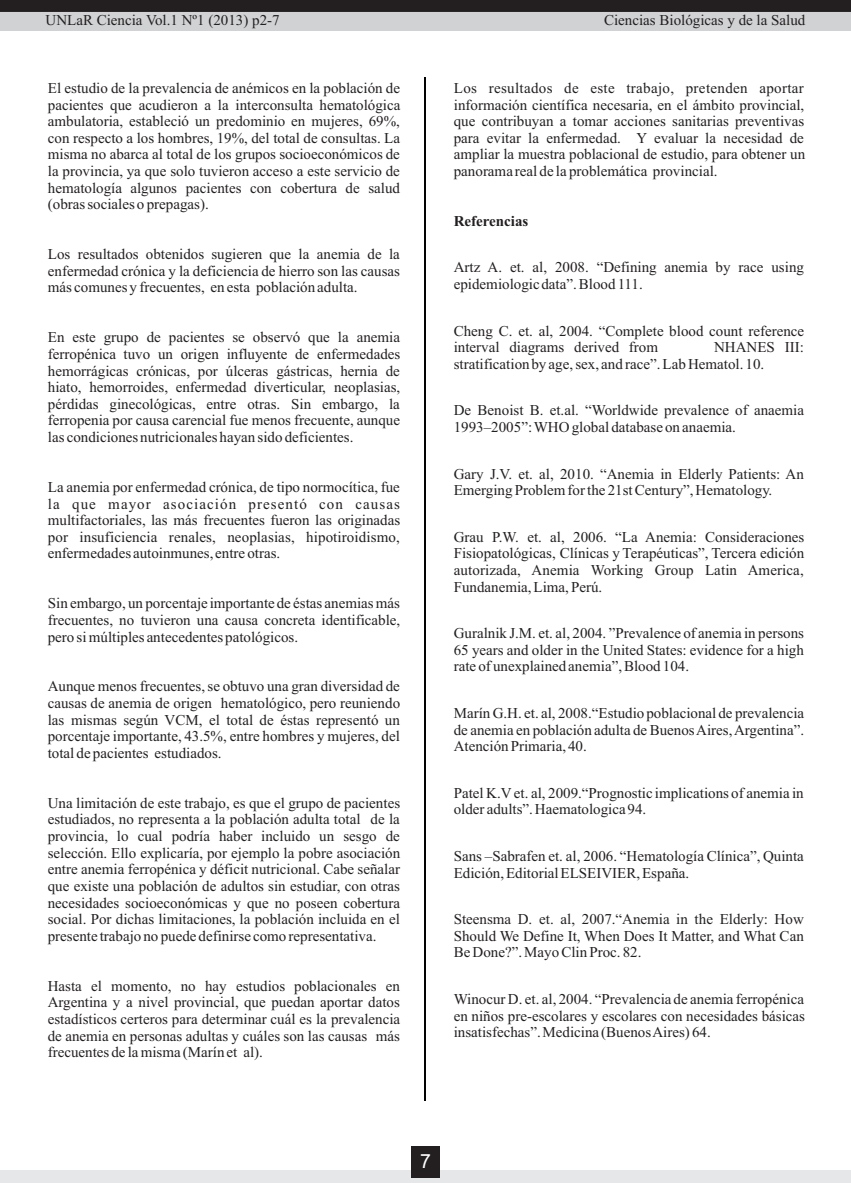
<style>
.page{position:relative;width:851px;height:1183px;background:#fff}
.page>*{position:absolute;margin:0;border:0;box-sizing:border-box;transform-origin:0 0}
.t1{font:19.5px "Arial";color:#fff}
.t2{font:15px/16.6px "Times New Roman";color:#231f20;text-align:justify}
.t3{font:15px "Times New Roman";letter-spacing:.025em;color:#231f20}
.t4{font:700 15px "Times New Roman";color:#231f20}
</style>
<div class="page">
<div style="left:0;top:5px;width:850px;height:25px;background:#d1d2d4"></div>
<svg style="left:0;top:0;width:850px;height:12px;background:#231f20"></svg>
<div style="left:0;top:1169px;width:850px;height:13px;background:#e6e7e9"></div>
<div style="left:411px;top:1145px;width:28px;height:32px;background:#231f20"></div>
<hr style="left:424px;top:77px;width:2px;height:1022px;background:#010202">
<p class="t2" style="left:45px;top:13px;width:236px">UNLaR Ciencia Vol.1 Nº1 (2013) p2-7</p>
<p class="t2" style="left:604px;top:13px;width:203px">Ciencias Biológicas y de la Salud</p>
<p class="t2" style="left:48px;top:81px;width:353px">El estudio de la prevalencia de anémicos en la población de</p>
<p class="t3" style="left:454px;top:82px;width:351px">Los resultados de este trabajo, pretenden aportar</p>
<p class="t2" style="left:48px;top:98px;width:354px">pacientes que acudieron a la interconsulta hematológica</p>
<p class="t2" style="left:454px;top:98px;width:352px">información científica necesaria, en el ámbito provincial,</p>
<p class="t2" style="left:48px;top:114px;width:353px">ambulatoria, estableció un predominio en mujeres, 69%,</p>
<p class="t2" style="left:454px;top:114px;width:352px">que contribuyan a tomar acciones sanitarias preventivas</p>
<p class="t2" style="left:48px;top:131px;width:353px">con respecto a los hombres, 19%, del total de consultas. La</p>
<p class="t2" style="left:454px;top:131px;width:351px">para evitar la enfermedad. Y evaluar la necesidad de</p>
<p class="t2" style="left:48px;top:147px;width:353px">misma no abarca al total de los grupos socioeconómicos de</p>
<p class="t2" style="left:453px;top:147px;width:353px">ampliar la muestra poblacional de estudio, para obtener un</p>
<p class="t2" style="left:48px;top:164px;width:353px">la provincia, ya que solo tuvieron acceso a este servicio de</p>
<p class="t2" style="left:453px;top:164px;width:265px">panorama real de la problemática provincial.</p>
<p class="t2" style="left:48px;top:181px;width:353px">hematología algunos pacientes con cobertura de salud (obras sociales o prepagas).</p>
<p class="t4" style="left:453px;top:216px;width:76px">Referencias</p>
<p class="t2" style="left:48px;top:247px;width:354px">Los resultados obtenidos sugieren que la anemia de la enfermedad crónica y la deficiencia de hierro son las causas</p>
<p class="t2" style="left:453px;top:260px;width:351px">Artz A. et. al, 2008. “Defining anemia by race using</p>
<p class="t2" style="left:48px;top:280px;width:311px">más comunes yfrecuentes, en esta población adulta.</p>
<p class="t2" style="left:453px;top:277px;width:190px">epidemiologic data”. Blood 111.</p>
<p class="t2" style="left:453px;top:323px;width:352px">Cheng C. et. al, 2004. “Complete blood count reference</p>
<p class="t2" style="left:48px;top:330px;width:354px">En este grupo de pacientes se observó que la anemia</p>
<p class="t2" style="left:453px;top:340px;width:206px">interval diagrams derived from</p>
<p class="t2" style="left:714px;top:340px;width:91px">NHANES III:</p>
<p class="t2" style="left:48px;top:347px;width:354px">ferropénica tuvo un origen influyente de enfermedades</p>
<p class="t2" style="left:453px;top:357px;width:312px">stratification by age, sex, and race”. Lab Hematol. 10.</p>
<p class="t2" style="left:48px;top:363px;width:354px">hemorrágicas crónicas, por úlceras gástricas, hernia de hiato, hemorroides, enfermedad diverticular, neoplasias, pérdidas ginecológicas, entre otras. Sin embargo, la</p>
<p class="t2" style="left:453px;top:403px;width:352px">De Benoist B. et.al. “Worldwide prevalence of anaemia</p>
<p class="t2" style="left:48px;top:413px;width:354px">ferropenia por causa carencial fue menos frecuente, aunque</p>
<p class="t2" style="left:453px;top:420px;width:284px">1993–2005”: WHO global database on anaemia.</p>
<p class="t2" style="left:48px;top:430px;width:307px">las condiciones nutricionales hayan sido deficientes.</p>
<p class="t2" style="left:453px;top:466px;width:351px">Gary J.V. et. al, 2010. “Anemia in Elderly Patients: An</p>
<p class="t2" style="left:48px;top:480px;width:353px">La anemia por enfermedad crónica, de tipo normocítica, fue</p>
<p class="t2" style="left:453px;top:483px;width:320px">Emerging Problem for the 21st Century”, Hematology.</p>
<p class="t2" style="left:48px;top:496px;width:354px">la que mayor asociación presentó con causas multifactoriales, las más frecuentes fueron las originadas por insuficiencia renales, neoplasias, hipotiroidismo,</p>
<p class="t2" style="left:453px;top:529px;width:352px">Grau P.W. et. al, 2006. “La Anemia: Consideraciones</p>
<p class="t2" style="left:48px;top:546px;width:234px">enfermedades autoinmunes, entre otras.</p>
<p class="t2" style="left:453px;top:546px;width:352px">Fisiopatológicas, Clínicas y Terapéuticas”, Tercera edición autorizada, Anemia Working Group Latin America, Fundanemia, Lima, Perú.</p>
<p class="t2" style="left:48px;top:596px;width:354px">Sin embargo, un porcentaje importante de éstas anemias más frecuentes, no tuvieron una causa concreta identificable, perosi múltiples antecedentes patológicos.</p>
<p class="t2" style="left:453px;top:626px;width:352px">Guralnik J.M. et. al, 2004. ”Prevalence of anemia in persons 65 years and older in the United States: evidence for a high rate of unexplained anemia”, Blood 104.</p>
<p class="t2" style="left:48px;top:679px;width:354px">Aunque menos frecuentes, se obtuvo una gran diversidad de causas de anemia de origen hematológico, pero reuniendo</p>
<p class="t2" style="left:48px;top:712px;width:353px">las mismas según VCM, el total de éstas representó un</p>
<p class="t2" style="left:48px;top:729px;width:353px">porcentaje importante, 43.5%, entre hombres y mujeres, del</p>
<p class="t2" style="left:48px;top:745px;width:175px">total de pacientes estudiados.</p>
<p class="t2" style="left:453px;top:706px;width:352px">Marín G.H. et. al, 2008.“Estudio poblacional de prevalencia</p>
<p class="t2" style="left:453px;top:722px;width:352px">de anemia en población adulta de Buenos Aires, Argentina”.</p>
<p class="t2" style="left:453px;top:739px;width:135px">Atención Primaria, 40.</p>
<p class="t2" style="left:453px;top:785px;width:351px">Patel K.V et. al, 2009.“Prognostic implications of anemia in</p>
<p class="t2" style="left:48px;top:795px;width:354px">Una limitación de este trabajo, es que el grupo de pacientes</p>
<p class="t2" style="left:453px;top:802px;width:194px">older adults”. Haematologica 94.</p>
<p class="t2" style="left:48px;top:812px;width:354px">estudiados, no representa a la población adulta total de la provincia, lo cual podría haber incluido un sesgo de selección. Ello explicaría, por ejemplo la pobre asociación</p>
<p class="t2" style="left:453px;top:848px;width:351px">Sans –Sabrafen et. al, 2006. “Hematología Clínica”, Quinta</p>
<p class="t2" style="left:48px;top:862px;width:354px">entre anemia ferropénica y déficit nutricional. Cabe señalar</p>
<p class="t2" style="left:453px;top:865px;width:237px">Edición, Editorial ELSEIVIER, España.</p>
<p class="t2" style="left:48px;top:878px;width:354px">que existe una población de adultos sin estudiar, con otras necesidades socioeconómicas y que no poseen cobertura social. Por dichas limitaciones, la población incluida en el</p>
<p class="t2" style="left:453px;top:912px;width:351px">Steensma D. et. al, 2007.“Anemia in the Elderly: How</p>
<p class="t2" style="left:48px;top:928px;width:330px">presente trabajo no puede definirse como representativa.</p>
<p class="t2" style="left:453px;top:928px;width:351px">Should We Define It, When Does It Matter, and What Can<br>Be Done?”. Mayo Clin Proc. 82.</p>
<p class="t2" style="left:48px;top:978px;width:353px">Hasta el momento, no hay estudios poblacionales en<br>Argentina y a nivel provincial, que puedan aportar datos</p>
<p class="t2" style="left:453px;top:991px;width:352px">Winocur D. et. al, 2004. “Prevalencia de anemia ferropénica</p>
<p class="t2" style="left:48px;top:1011px;width:354px">estadísticos certeros para determinar cuál es la prevalencia</p>
<p class="t2" style="left:453px;top:1008px;width:353px">en niños pre-escolares y escolares con necesidades básicas</p>
<p class="t2" style="left:48px;top:1028px;width:353px">de anemia en personas adultas y cuáles son las causas más</p>
<p class="t2" style="left:453px;top:1024px;width:258px">insatisfechas”. Medicina (Buenos Aires) 64.</p>
<p class="t2" style="left:48px;top:1044px;width:217px">frecuentes de la misma (Marín et al).</p>
<h1 class="t1" style="left:420px;top:1153px;width:12px">7</h1>
</div>
